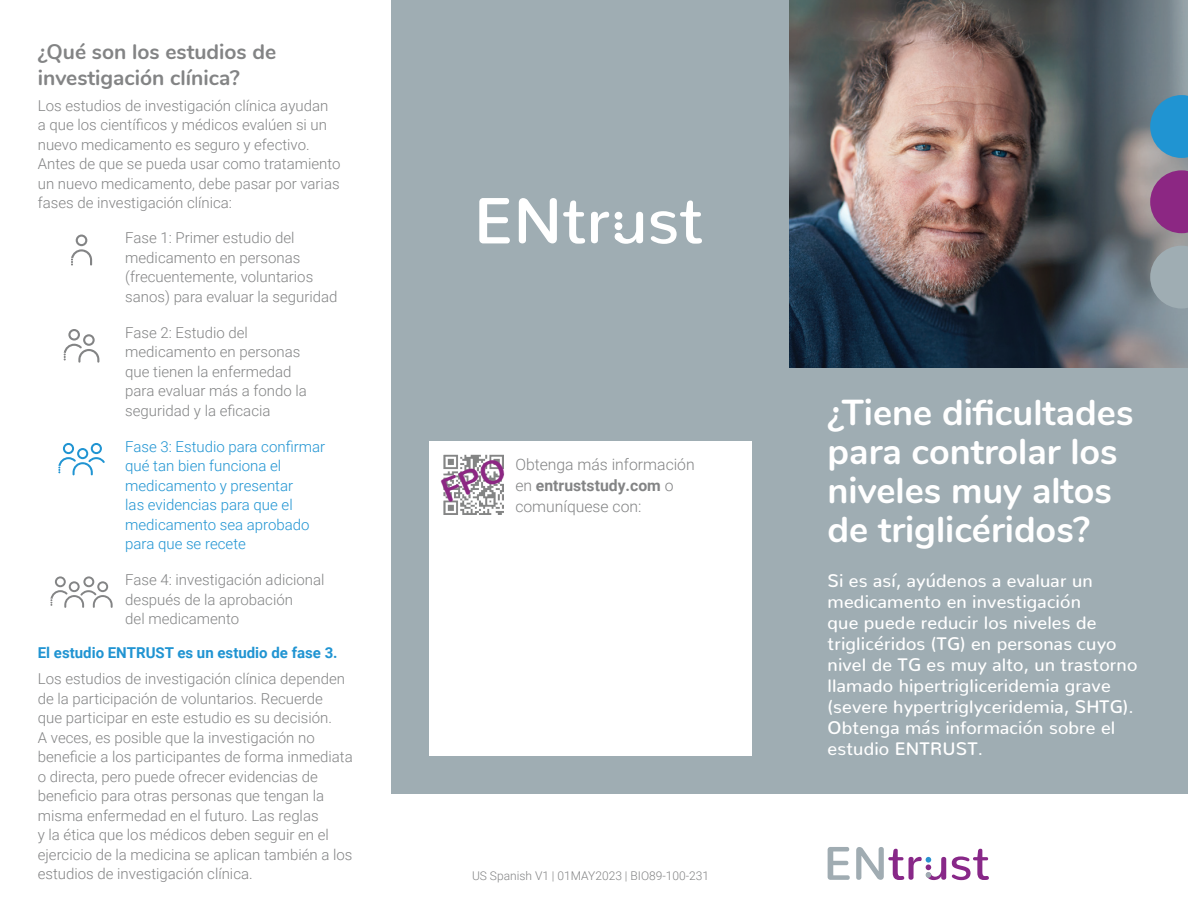
<style>
.page{position:relative;width:1188px;height:918px;background:#fff}
.page>*{position:absolute;margin:0;border:0;box-sizing:border-box;transform-origin:0 0}
.t1{font:700 36px/39px "Nunito";color:#fff}
.t2{font:700 21px/25.5px "Nunito";color:#838485}
.t3{font:500 18px/21px "Nunito";letter-spacing:.01em;color:#fff}
.t4{font:300 15.75px/21px "Roboto";color:#838485}
.t5{font:300 15px/19.5px "Roboto";color:#838485}
.t6{font:300 15px/19.5px "Roboto";color:#2094d2}
.t7{font:700 15px "Roboto";color:#2094d2}
.t8{font:300 12px "Roboto";color:#838485}
.s1{font-weight:700}
</style>
<div class="page">
<div style="left:392px;top:0;width:796px;height:794px;background:#9fadb3"></div>
<svg style="left:71px;top:235px;width:21px;height:31px"></svg>
<svg style="left:64px;top:329px;width:35px;height:34px"></svg>
<svg style="left:58px;top:443px;width:47px;height:32px"></svg>
<svg style="left:50px;top:576px;width:63px;height:32px"></svg>
<svg style="left:828px;top:847px;width:22px;height:33px"></svg>
<svg style="left:952px;top:849px;width:37px;height:31px"></svg>
<svg style="left:856px;top:847px;width:90px;height:33px"></svg>
<img style="left:790px;top:0;width:398px;height:367px">
<svg style="left:1150px;top:95px;width:38px;height:63px;background:#3493c6"></svg>
<svg style="left:1150px;top:170px;width:38px;height:63px;background:#8f3c87"></svg>
<svg style="left:1150px;top:246px;width:38px;height:63px"></svg>
<svg style="left:479px;top:198px;width:31px;height:45px"></svg>
<svg style="left:519px;top:198px;width:38px;height:45px"></svg>
<svg style="left:563px;top:201px;width:22px;height:43px"></svg>
<svg style="left:591px;top:212px;width:18px;height:31px"></svg>
<svg style="left:651px;top:201px;width:51px;height:43px"></svg>
<svg style="left:615px;top:212px;width:28px;height:32px"></svg>
<div style="left:615px;top:233px;width:7px;height:8px;background:#fff;border-radius:50%"></div>
<div style="left:615px;top:212px;width:7px;height:8px;background:#fff;border-radius:50%"></div>
<div style="left:615px;top:222px;width:7px;height:8px;background:#fff;border-radius:50%"></div>
<div style="left:429px;top:442px;width:323px;height:314px;background:#fff"></div>
<img style="left:443px;top:454px;width:61px;height:60px">
<svg style="left:443px;top:457px;width:61px;height:45px"></svg>
<h2 class="t2" style="left:38px;top:38px;width:240px">¿Qué son los estudios de investigación clínica?</h2>
<p class="t5" style="left:38px;top:95px;width:304px">Los estudios de investigación clínica ayudan<br>a que los científicos y médicos evalúen si un nuevo medicamento es seguro y efectivo.<br>Antes de que se pueda usar como tratamiento un nuevo medicamento, debe pasar por varias fases de investigación clínica:</p>
<p class="t5" style="left:125px;top:228px;width:214px">Fase 1: Primer estudio del medicamento en personas (frecuentemente, voluntarios sanos) para evaluar la seguridad</p>
<p class="t5" style="left:125px;top:322px;width:183px">Fase 2: Estudio del medicamento en personas que tienen la enfermedad para evaluar más a fondo la seguridad y la eficacia</p>
<p class="t6" style="left:125px;top:436px;width:201px">Fase 3: Estudio para confirmar qué tan bien funciona el medicamento y presentar<br>las evidencias para que el medicamento sea aprobado para que se recete</p>
<p class="t5" style="left:125px;top:570px;width:201px">Fase 4: investigación adicional después de la aprobación<br>del medicamento</p>
<p class="t7" style="left:38px;top:642px;width:301px">El estudio ENTRUST es un estudio de fase 3.</p>
<p class="t5" style="left:38px;top:669px;width:317px">Los estudios de investigación clínica dependen de la participación de voluntarios. Recuerde<br>que participar en este estudio es su decisión.<br>A veces, es posible que la investigación no beneficie a los participantes de forma inmediata o directa, pero puede ofrecer evidencias de beneficio para otras personas que tengan la misma enfermedad en el futuro. Las reglas<br>y la ética que los médicos deben seguir en el ejercicio de la medicina se aplican también a los estudios de investigación clínica.</p>
<p class="t4" style="left:515px;top:453px;width:181px">Obtenga más información en <span class="s1">entruststudy.com</span> o comuníquese con:</p>
<p class="t8" style="left:472px;top:868px;width:239px">US Spanish V1 | 01MAY2023 | BIO89-100-231</p>
<h1 class="t1" style="left:828px;top:391px;width:307px">¿Tiene dificultades para controlar los niveles muy altos de triglicéridos?</h1>
<p class="t3" style="left:828px;top:568px;width:311px">Si es así, ayúdenos a evaluar un medicamento en investigación<br>que puede reducir los niveles de triglicéridos (TG) en personas cuyo nivel de TG es muy alto, un trastorno llamado hipertrigliceridemia grave (severe hypertriglyceridemia, SHTG).<br>Obtenga más información sobre el estudio ENTRUST.</p>
</div>
